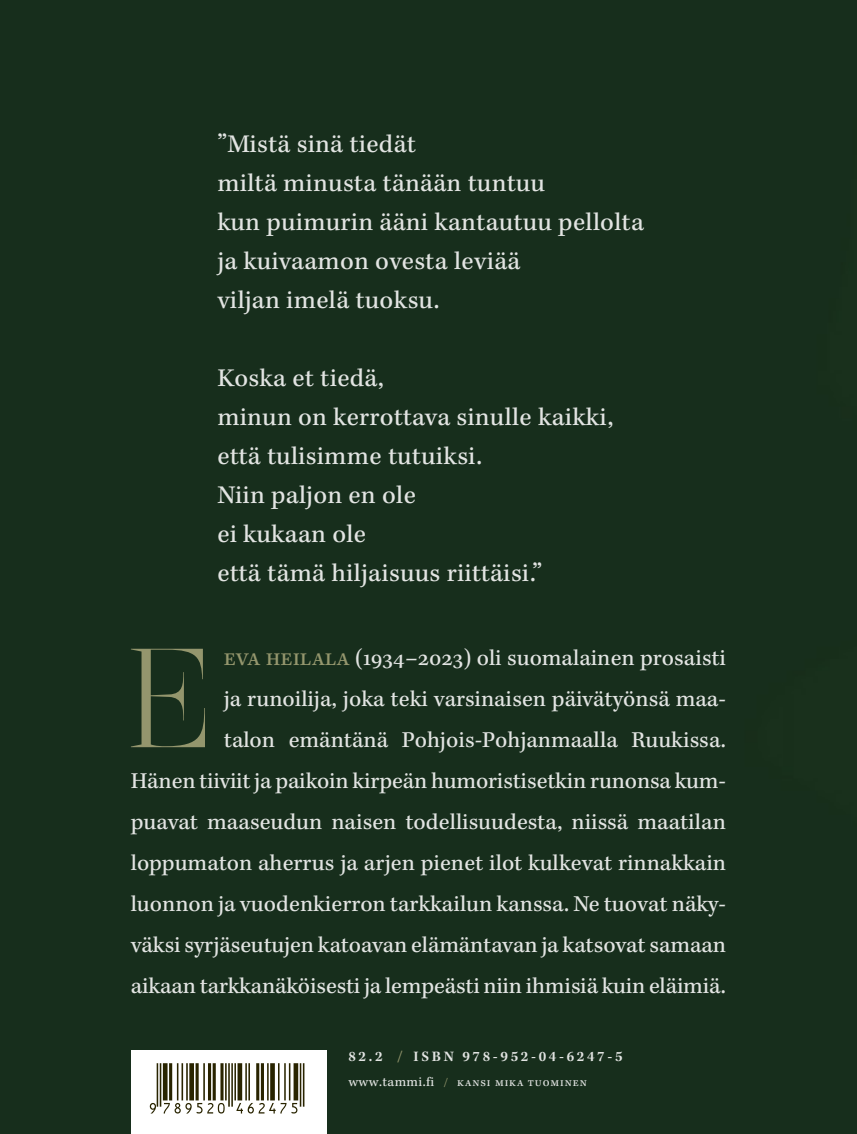
<style>
.page{position:relative;width:857px;height:1134px;background:#fff}
.page>*{position:absolute;margin:0;border:0;box-sizing:border-box;transform-origin:0 0}
.t1{font:200 138.4px "Cosma";color:#94966d}
.t2{font:26.2px/39px "Kepler Std Capt";letter-spacing:.01em;color:#e2e4e2}
.t3{font:23.4px/41px "Kepler Std Capt";letter-spacing:-.005em;color:#e2e4e2;text-align:right}
.t4{font:14.8px "Kepler Std Semibold Capt";letter-spacing:.18em;color:#e2e4e2}
.t5{font:11.6px "Kepler Std Capt";letter-spacing:.08em;color:#e2e4e2}
.s1{color:#94966d}
.s2{font-size:13.6px}
</style>
<div class="page">
<div style="left:0;top:0;width:856px;height:1134px;background:#172e1c"></div>
<div style="left:131px;top:1050px;width:195px;height:84px;background:#fff"></div>
<svg style="left:150px;top:1063px;width:148px;height:50px"></svg>
<hr style="left:303px;top:1063px;width:1px;height:44px;background:#292400">
<hr style="left:299px;top:1063px;width:2px;height:44px;background:#292400">
<p class="t2" style="left:217px;top:126px;width:428px">”Mistä sinä tiedät<br>miltä minusta tänään tuntuu<br>kun puimurin ääni kantautuu pellolta ja kuivaamon ovesta leviää<br>viljan imelä tuoksu.</p>
<p class="t2" style="left:217px;top:360px;width:397px">Koska et tiedä,<br>minun on kerrottava sinulle kaikki, että tulisimme tutuiksi.<br>Niin paljon en ole<br>ei kukaan ole<br>että tämä hiljaisuus riittäisi.”</p>
<p class="t3" style="left:131px;top:639px;width:596px"><span class="s1">eva heilala</span> (1934–2023) oli suomalainen prosaisti<br>ja runoilija, joka teki varsinaisen päivätyönsä maa-<br>talon emäntänä Pohjois-Pohjanmaalla Ruukissa.<br>Hänen tiiviit ja paikoin kirpeän humoristisetkin runonsa kum&shy;puavat maaseudun naisen todellisuudesta, niissä maatilan loppumaton aherrus ja arjen pienet ilot kulkevat rinnakkain luonnon ja vuodenkierron tarkkailun kanssa. Ne tuovat näky&shy;väksi syrjäseutujen katoavan elämäntavan ja katsovat samaan aikaan tarkkanäköisesti ja lempeästi niin ihmisiä kuin eläimiä.</p>
<h1 class="t1" style="left:126px;top:611px;width:86px">E</h1>
<p class="t4" style="left:348px;top:1048px;width:275px">82.2 <span class="s1">/</span> ISBN 978-952-04-6247-5</p>
<p class="t5" style="left:348px;top:1076px;width:240px"><span class="s2">www.tammi.fi</span> <span class="s1">/</span> Kansi Mika Tuominen</p>
</div>
